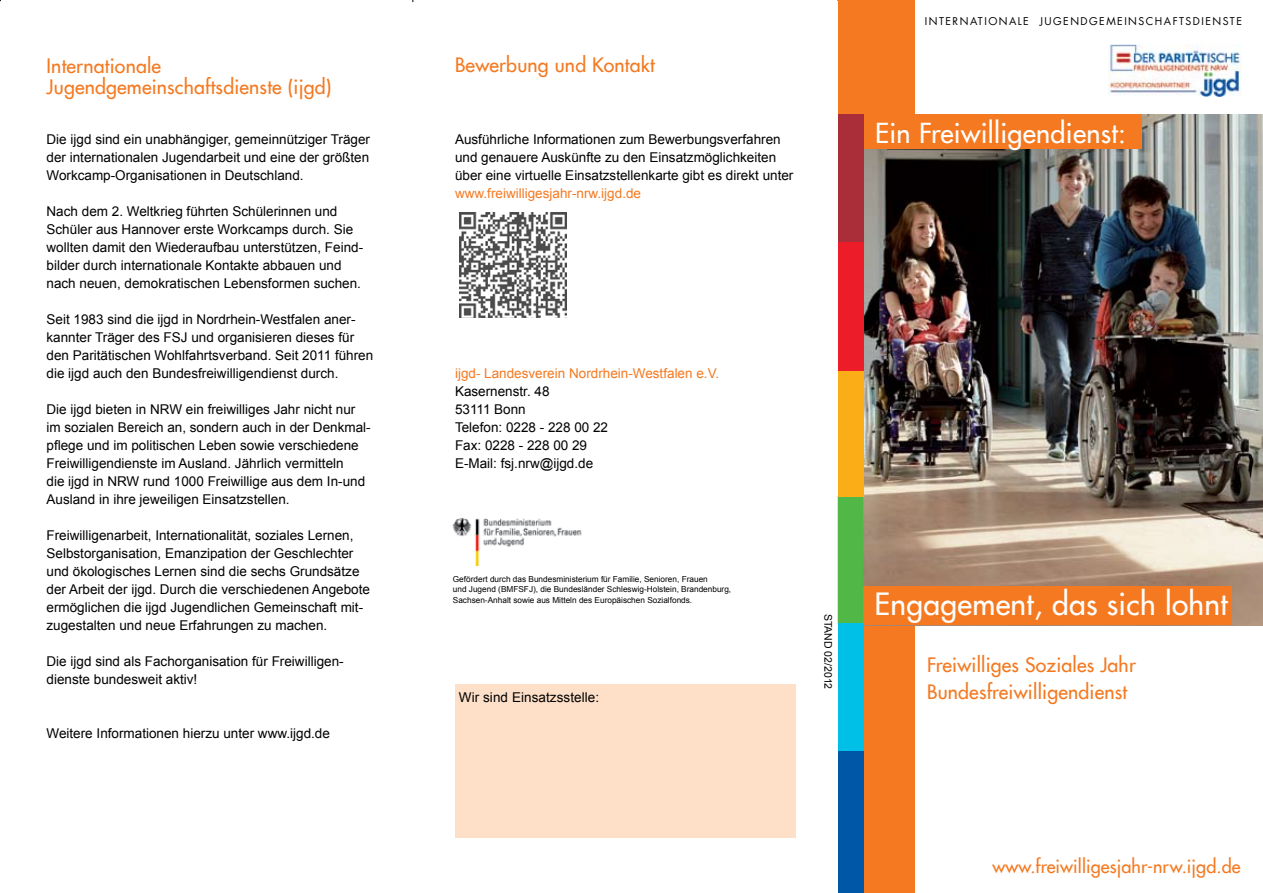
<style>
.page{position:relative;width:1263px;height:893px;background:#fff}
.page>*{position:absolute;margin:0;border:0;box-sizing:border-box;transform-origin:0 0}
.t1{font:500 30px "Futura Com";letter-spacing:.01em;color:#fff}
.t2{font:500 27px "Futura Com";letter-spacing:.01em;color:#fff}
.t3{font:500 19.5px/21px "Futura Com";letter-spacing:.01em;color:#f47920}
.t4{font:500 18px "Futura Com";letter-spacing:.005em;color:#f47920}
.t5{font:13.5px/18px "Arial";color:#000}
.t6{font:13.5px "Arial";color:#f47920}
.t7{font:10.5px "Futura Com";letter-spacing:.14em;color:#000}
.t8{font:10.5px "Arial";color:#000}
.t9{font:8.25px/10.5px "Arial";color:#000}
</style>
<div class="page">
<div style="left:838px;top:0;width:76px;height:893px;background:#f47920"></div>
<img style="left:863px;top:115px;width:400px;height:510px">
<div style="left:863px;top:115px;width:279px;height:34px;background:#f47920"></div>
<div style="left:863px;top:587px;width:369px;height:38px;background:#f47920"></div>
<div style="left:838px;top:496px;width:25px;height:128px;background:#51b848"></div>
<div style="left:838px;top:368px;width:25px;height:128px;background:#fbad18"></div>
<div style="left:838px;top:115px;width:25px;height:128px;background:#a92e39"></div>
<div style="left:838px;top:624px;width:25px;height:128px;background:#00c0e8"></div>
<div style="left:838px;top:243px;width:25px;height:128px;background:#ed1c29"></div>
<div style="left:838px;top:751px;width:25px;height:142px;background:#0057a8"></div>
<img style="left:453px;top:518px;width:129px;height:48px">
<img style="left:459px;top:212px;width:107px;height:106px">
<img style="left:1108px;top:44px;width:134px;height:52px">
<div style="left:455px;top:685px;width:340px;height:153px;background:#fee0c8"></div>
<h3 class="t3" style="left:47px;top:54px;width:287px">Internationale<br>Jugendgemeinschaftsdienste (ijgd)</h3>
<p class="t5" style="left:47px;top:130px;width:325px;text-align:justify">Die ijgd sind ein unabhängiger, gemeinnütziger Träger der internationalen Jugendarbeit und eine der größten Workcamp-Organisationen in Deutschland.</p>
<p class="t5" style="left:47px;top:202px;width:318px">Nach dem 2. Weltkrieg führten Schülerinnen und Schüler aus Hannover erste Workcamps durch. Sie wollten damit den Wiederaufbau unterstützen, Feind&shy;bilder durch internationale Kontakte abbauen und nach neuen, demokratischen Lebensformen suchen.</p>
<p class="t5" style="left:47px;top:310px;width:328px">Seit 1983 sind die ijgd in Nordrhein-Westfalen aner&shy;kannter Träger des FSJ und organisieren dieses für den Paritätischen Wohlfahrtsverband. Seit 2011 führen die ijgd auch den Bundesfreiwilligendienst durch.</p>
<p class="t5" style="left:47px;top:401px;width:326px">Die ijgd bieten in NRW ein freiwilliges Jahr nicht nur im sozialen Bereich an, sondern auch in der Denkmal&shy;pflege und im politischen Leben sowie verschiedene Freiwilligendienste im Ausland. Jährlich vermitteln<br>die ijgd in NRW rund 1000 Freiwillige aus dem In-und Ausland in ihre jeweiligen Einsatzstellen.</p>
<p class="t5" style="left:47px;top:527px;width:325px">Freiwilligenarbeit, Internationalität, soziales Lernen, Selbstorganisation, Emanzipation der Geschlechter und ökologisches Lernen sind die sechs Grundsätze der Arbeit der ijgd. Durch die verschiedenen Angebote ermöglichen die ijgd Jugendlichen Gemeinschaft mit&shy;zugestalten und neue Erfahrungen zu machen.</p>
<p class="t5" style="left:47px;top:653px;width:299px">Die ijgd sind als Fachorganisation für Freiwilligen&shy;dienste bundesweit aktiv!</p>
<p class="t5" style="left:47px;top:725px;width:285px">Weitere Informationen hierzu unter www.ijgd.de</p>
<h3 class="t3" style="left:455px;top:54px;width:201px">Bewerbung und Kontakt</h3>
<p class="t5" style="left:455px;top:130px;width:340px">Ausführliche Informationen zum Bewerbungsverfahren und genauere Auskünfte zu den Einsatzmöglichkeiten über eine virtuelle Einsatzstellenkarte gibt es direkt unter</p>
<p class="t6" style="left:455px;top:184px;width:188px">www.freiwilligesjahr-nrw.ijgd.de</p>
<p class="t6" style="left:455px;top:364px;width:266px">ijgd- Landesverein Nordrhein-Westfalen e.V.</p>
<p class="t5" style="left:455px;top:382px;width:155px">Kasernenstr. 48<br>53111 Bonn<br>Telefon: 0228 - 228 00 22<br>Fax: 0228 - 228 00 29<br>E-Mail: fsj.nrw@ijgd.de</p>
<p class="t7" style="left:925px;top:14px;width:318px">INTERNATIONALE JUGENDGEMEI NSCHAFTSDI ENSTE</p>
<h2 class="t2" style="left:875px;top:113px;width:252px">Ein Freiwilligendienst:</h2>
<p class="t9" style="left:453px;top:574px;width:280px">Gefördert durch das Bundesministerium für Familie, Senioren, Frauen<br>und Jugend (BMFSFJ), die Bundesländer Schleswig-Holstein, Brandenburg,<br>Sachsen-Anhalt sowie aus Mitteln des Europäischen Sozialfonds.</p>
<h1 class="t1" style="left:874px;top:581px;width:355px">Engagement, das sich lohnt</h1>
<p class="t8" style="left:835px;top:613px;width:77px;rotate:90deg">Stand 02/2012</p>
<h3 class="t3" style="left:927px;top:653px;width:210px">Freiwilliges Soziales Jahr</h3>
<p class="t5" style="left:459px;top:688px;width:142px">Wir sind Einsatzsstelle:</p>
<h3 class="t3" style="left:927px;top:680px;width:202px">Bundesfreiwilligendienst</h3>
<h3 class="t4" style="left:992px;top:853px;width:250px">www.freiwilligesjahr-nrw.ijgd.de</h3>
</div>
